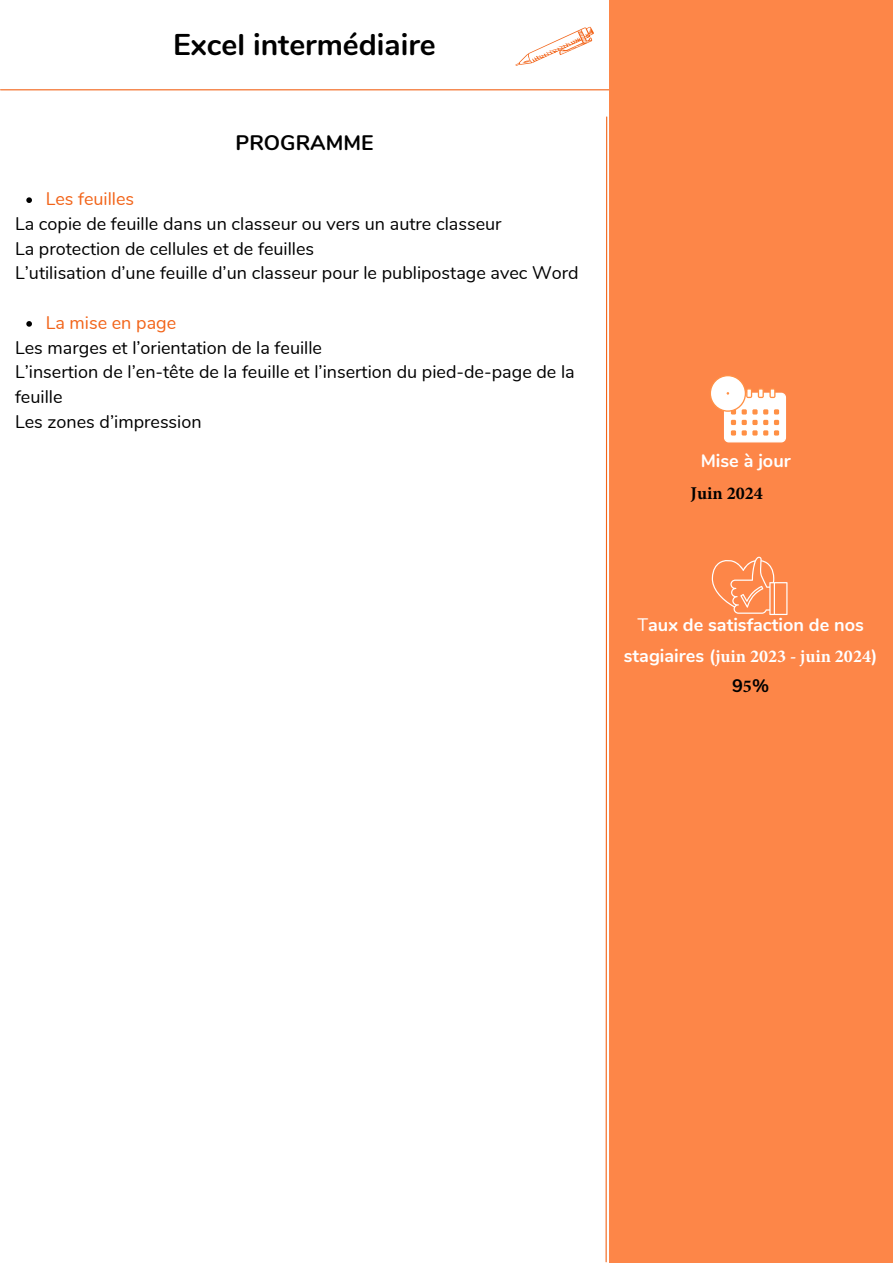
<style>
.page{position:relative;width:893px;height:1264px;background:#fff}
.page>*{position:absolute;margin:0;border:0;box-sizing:border-box;transform-origin:0 0}
.t1{font:700 30px "Nunito";color:#000}
.t2{font:700 21px "Nunito";color:#000}
.t3{font:18px/24.8px "Nunito";color:#000}
.t4{font:700 18px/30.3px "Nunito";color:#fff}
.t5{font:18px "Nunito";color:#f26419}
.s1{font-family:"Minion Pro";color:#000}
.s2{font-weight:400}
.s3{font-family:"Minion Pro"}
.s4{color:#000}
</style>
<div class="page">
<svg style="left:605px;top:116px;width:2px;height:1146px"></svg>
<hr style="left:1px;top:89px;width:891px;height:1px;background:#f26419">
<div style="left:608px;top:0;width:284px;height:1262px;background:#fd8648"></div>
<svg style="left:515px;top:27px;width:79px;height:39px"></svg>
<svg style="left:26px;top:197px;width:6px;height:6px"></svg>
<svg style="left:26px;top:321px;width:6px;height:6px"></svg>
<svg style="left:710px;top:375px;width:76px;height:67px"></svg>
<svg style="left:711px;top:556px;width:76px;height:59px"></svg>
<p class="t1" style="left:173px;top:25px;width:264px">Excel intermédiaire</p>
<p class="t5" style="left:46px;top:187px;width:90px">Les feuilles</p>
<p class="t2" style="left:235px;top:129px;width:139px">PROGRAMME</p>
<p class="t3" style="left:15px;top:212px;width:488px">La copie de feuille dans un classeur ou vers un autre classeur</p>
<p class="t3" style="left:15px;top:236px;width:300px">La protection de cellules et de feuilles</p>
<p class="t3" style="left:15px;top:261px;width:565px">L’utilisation d’une feuille d’un classeur pour le publipostage avec Word</p>
<p class="t5" style="left:46px;top:311px;width:132px">La mise en page</p>
<p class="t3" style="left:15px;top:335px;width:308px">Les marges et l’orientation de la feuille</p>
<p class="t3" style="left:15px;top:360px;width:561px">L’insertion de l’en-tête de la feuille et l’insertion du pied-de-page de la feuille</p>
<p class="t3" style="left:15px;top:409px;width:188px">Les zones d’impression</p>
<p class="t4" style="left:690px;top:445px;width:102px;line-height:31.7px;text-indent:10px">Mise à jour<br><span class="s1">Juin 2024</span></p>
<p class="t4" style="left:623px;top:610px;width:255px;text-align:center"><span class="s2">T</span>aux de satisfaction de nos stagiaires (<span class="s3">juin 2023 - juin 2024</span>)<br><span class="s4">9</span><span class="s1">5</span><span class="s4">%</span></p>
</div>
